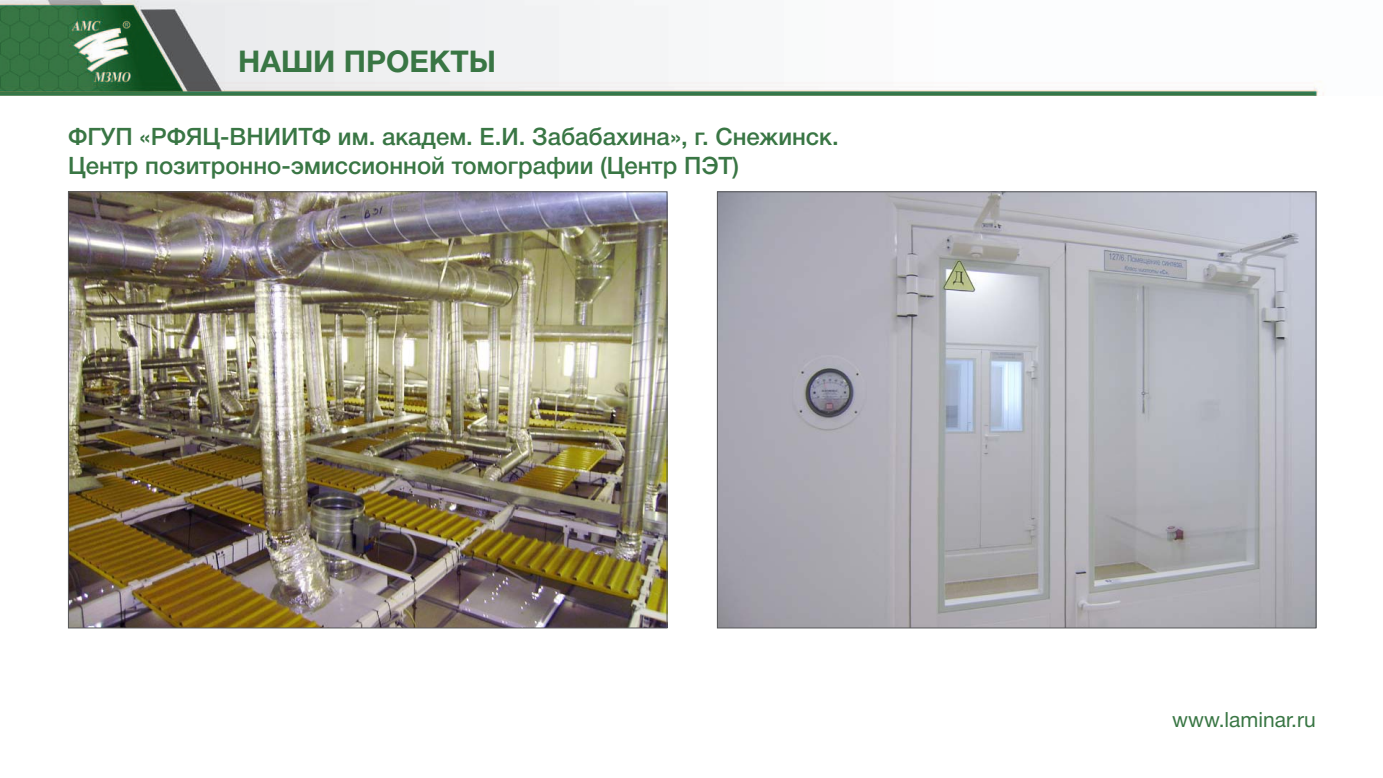
<style>
.page{position:relative;width:1383px;height:778px;background:#fff}
.page>*{position:absolute;margin:0;border:0;box-sizing:border-box;transform-origin:0 0}
.t1{font:700 30px "Helvetica Neue Cyr";color:#397644}
.t2{font:500 24px/28.8px "Helvetica Neue Cyr";color:#397644}
.t3{font:21px "Helvetica Neue Cyr";color:#397644}
</style>
<div class="page">
<img style="left:0;top:0;width:1324px;height:96px">
<img style="left:719px;top:193px;width:595px;height:433px">
<img style="left:70px;top:193px;width:595px;height:433px">
<p class="t1" style="left:238px;top:45px;width:259px">Наши проекты</p>
<p class="t2" style="left:68px;top:122px;width:772px">ФГУП «РФЯЦ-ВНИИТФ им. академ. Е.И. Забабахина», г. Снежинск.<br>Центр позитронно-эмиссионной томографии (Центр ПЭТ)</p>
<p class="t3" style="left:1172px;top:708px;width:145px">www.laminar.ru</p>
</div>
